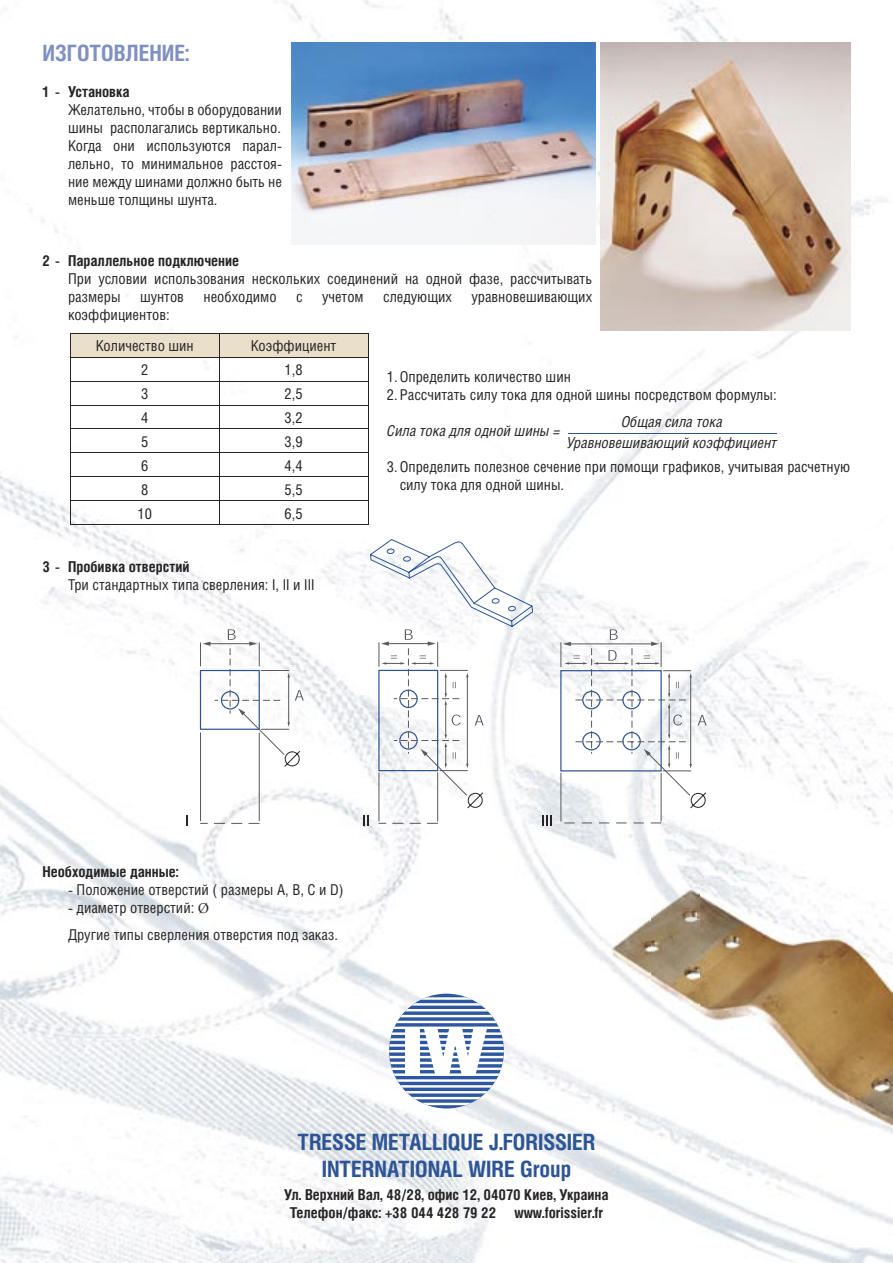
<style>
.page{position:relative;width:893px;height:1263px;background:#fff}
.page>*{position:absolute;margin:0;border:0;box-sizing:border-box;transform-origin:0 0}
.t1{font:700 22.5px/27px "Helios Cond C";color:#2d5595;text-align:center}
.t2{font:700 22.5px "Helios Cond C";color:#8090c0}
.t3{font:15px/18px "Helios Cond C";color:#272425}
.t4{font:700 15px/18px "Helios Cond C";color:#272425;text-align:center}
.t5{font:italic 15px/21px "Helios Cond C";color:#272425;text-align:center}
.s1{font-family:"Minion Pro"}
</style>
<div class="page">
<img style="left:0;top:0;width:893px;height:1263px">
<img style="left:601px;top:43px;width:249px;height:287px">
<img style="left:291px;top:43px;width:304px;height:201px">
<svg style="left:70px;top:333px;width:299px;height:191px"></svg>
<hr style="left:70px;top:524px;width:149px;height:1px;background:#272425">
<hr style="left:219px;top:524px;width:149px;height:1px;background:#272425">
<hr style="left:568px;top:433px;width:208px;height:1px;background:#2d5595">
<svg style="left:186px;top:816px;width:2px;height:10px"></svg>
<svg style="left:363px;top:816px;width:6px;height:10px"></svg>
<svg style="left:542px;top:816px;width:10px;height:10px"></svg>
<svg style="left:200px;top:823px;width:59px;height:1px"></svg>
<svg style="left:379px;top:823px;width:59px;height:1px"></svg>
<svg style="left:561px;top:822px;width:100px;height:1px"></svg>
<hr style="left:200px;top:733px;width:1px;height:88px;background:#595a5c">
<hr style="left:259px;top:733px;width:1px;height:88px;background:#595a5c">
<hr style="left:379px;top:773px;width:1px;height:48px;background:#595a5c">
<hr style="left:437px;top:773px;width:1px;height:48px;background:#595a5c">
<hr style="left:561px;top:773px;width:1px;height:48px;background:#595a5c">
<hr style="left:661px;top:773px;width:1px;height:48px;background:#595a5c">
<svg style="left:199px;top:539px;width:508px;height:270px"></svg>
<svg style="left:389px;top:996px;width:115px;height:110px"></svg>
<img style="left:698px;top:879px;width:195px;height:271px">
<img style="left:650px;top:879px;width:49px;height:227px">
<img style="left:602px;top:879px;width:49px;height:181px">
<h1 class="t2" style="left:43px;top:39px;width:148px">ИЗГОТОВЛЕНИЕ:</h1>
<p class="t4" style="left:43px;top:82px;width:89px">1 - Установка</p>
<p class="t3" style="left:68px;top:100px;width:216px;text-align:justify">Желательно, чтобы в оборудовании шины располагались вертикально.<br>Когда они используются парал&shy;лельно, то минимальное расстоя&shy;ние между шинами должно быть не меньше толщины шунта.</p>
<p class="t4" style="left:43px;top:252px;width:198px">2 - Параллельное подключение</p>
<p class="t3" style="left:68px;top:270px;width:526px">При условии использования нескольких соединений на одной фазе, рассчитывать размеры</p>
<p class="t3" style="left:140px;top:288px;width:46px">шунтов</p>
<p class="t3" style="left:203px;top:288px;width:75px">необходимо</p>
<p class="t3" style="left:296px;top:288px;width:8px">с</p>
<p class="t3" style="left:322px;top:288px;width:43px">учетом</p>
<p class="t3" style="left:383px;top:288px;width:70px">следующих</p>
<p class="t3" style="left:471px;top:288px;width:122px">уравновешивающих</p>
<p class="t3" style="left:68px;top:306px;width:103px">коэффициентов:</p>
<p class="t3" style="left:96px;top:337px;width:100px">Количество шин</p>
<p class="t3" style="left:251px;top:337px;width:87px">Коэффициент</p>
<p class="t3" style="left:141px;top:360px;width:9px">2</p>
<p class="t3" style="left:285px;top:360px;width:19px">1,8</p>
<p class="t3" style="left:141px;top:384px;width:9px">3</p>
<p class="t3" style="left:285px;top:384px;width:19px">2,5</p>
<p class="t3" style="left:141px;top:408px;width:9px">4</p>
<p class="t3" style="left:285px;top:408px;width:19px">3,2</p>
<p class="t3" style="left:141px;top:432px;width:9px">5</p>
<p class="t3" style="left:285px;top:432px;width:19px">3,9</p>
<p class="t3" style="left:141px;top:456px;width:9px">6</p>
<p class="t3" style="left:285px;top:456px;width:19px">4,4</p>
<p class="t3" style="left:141px;top:480px;width:9px">8</p>
<p class="t3" style="left:285px;top:480px;width:19px">5,5</p>
<p class="t3" style="left:138px;top:504px;width:16px">10</p>
<p class="t3" style="left:285px;top:504px;width:19px">6,5</p>
<p class="t4" style="left:43px;top:557px;width:148px">3 - Пробивка отверстий</p>
<p class="t3" style="left:68px;top:575px;width:248px">Три стандартных типа сверления: I, II и III</p>
<p class="t3" style="left:387px;top:367px;width:186px">1. Определить количество шин</p>
<p class="t3" style="left:387px;top:385px;width:391px">2. Рассчитать силу тока для одной шины посредством формулы:</p>
<p class="t5" style="left:387px;top:420px;width:175px">Сила тока для одной шины =</p>
<p class="t5" style="left:567px;top:411px;width:212px">Общая сила тока<br>Уравновешивающий коэффициент</p>
<p class="t3" style="left:400px;top:457px;width:452px;text-indent:-13px">3. Определить полезное сечение при помощи графиков, учитывая расчетную силу тока для одной шины.</p>
<p class="t4" style="left:43px;top:862px;width:138px">Необходимые данные:</p>
<p class="t3" style="left:68px;top:881px;width:277px">- Положение отверстий ( размеры A, B, C и D)</p>
<p class="t3" style="left:68px;top:894px;width:271px;line-height:26.5px">- диаметр отверстий: <span class="s1">Ø<br></span>Другие типы сверления отверстия под заказ.</p>
<h1 class="t1" style="left:297px;top:1128px;width:300px">TRESSE METALLIQUE J.FORISSIER<br>INTERNATIONAL WIRE Group</h1>
<p class="t4" style="left:284px;top:1185px;width:326px">Ул. Верхний Вал, 48/28, офис 12, 04070 Киев, Украина<br>Телефон/факс: +38 044 428 79 22 www.forissier.fr</p>
</div>
